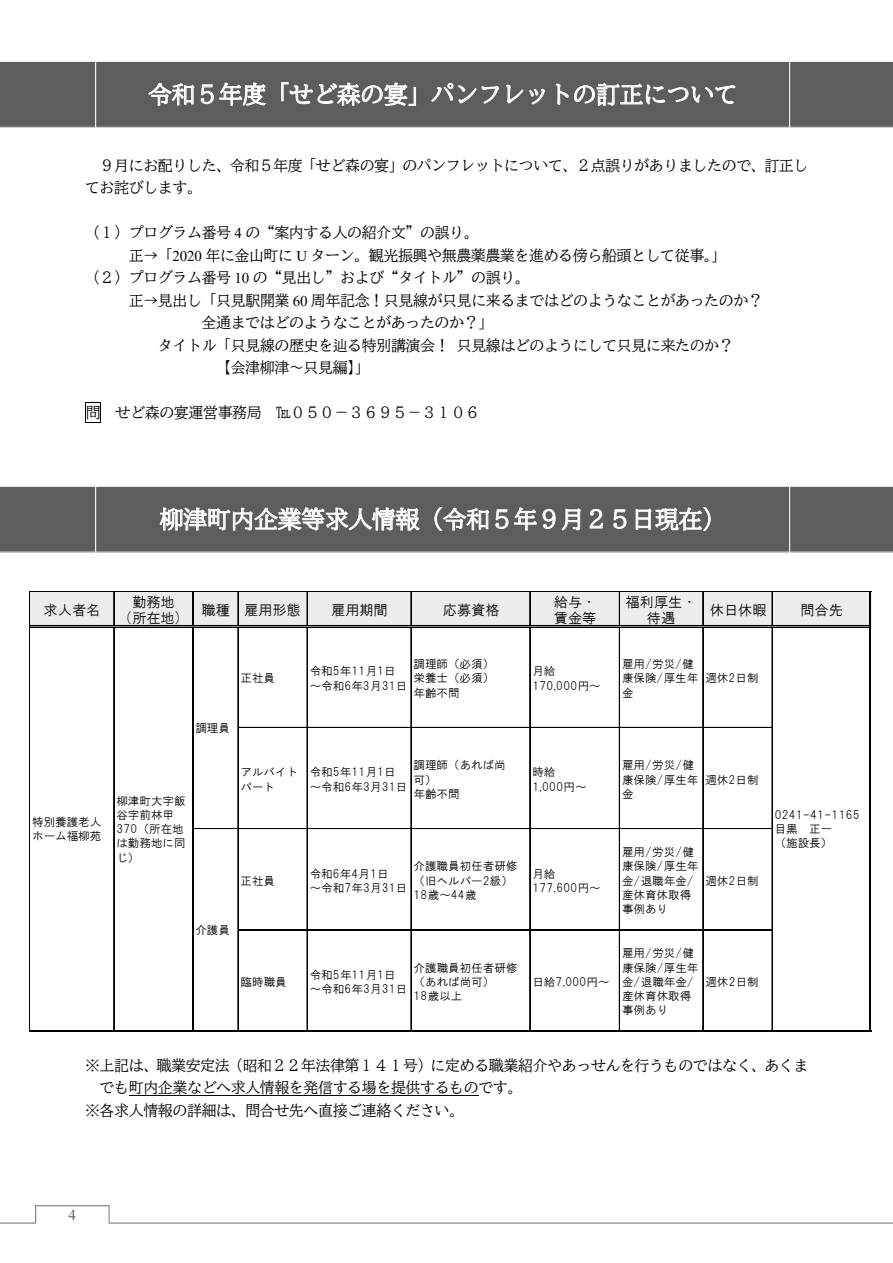
<style>
.page{position:relative;width:893px;height:1263px;background:#fff}
.page>*{position:absolute;margin:0;border:0;box-sizing:border-box;transform-origin:0 0}
.t1{font:24px "BIZ UD Mincho Medium";letter-spacing:-.015em;color:#fff}
.t2{font:15px/22.5px "BIZ UD Mincho Medium";letter-spacing:-.025em;color:#000}
.t3{font:15px "Times New Roman";color:#5e5e5e}
.t4{font:14.25px/16.8px "HGS Gothic M";color:#000;text-align:center}
.t5{font:11.55px/14.2px "HGS Gothic M";color:#000}
.t6{font:11.55px/14.2px "HGS Gothic M";letter-spacing:.02em;color:#000}
.t7{font:11.55px/14.2px "HGS Gothic M";letter-spacing:.035em;color:#000}
.t8{font:11.55px/14.1px "HGS Gothic M";letter-spacing:.025em;color:#000}
.s1{font-family:"Times New Roman"}
</style>
<div class="page">
<svg style="left:0;top:1205px;width:893px;height:19px"></svg>
<svg style="left:85px;top:402px;width:16px;height:21px"></svg>
<hr style="left:129px;top:1095px;width:349px;height:1px;background:#000">
<div style="left:0;top:61px;width:893px;height:67px;background:#5d5d5d"></div>
<svg style="left:148px;top:83px;width:46px;height:23px"></svg>
<svg style="left:201px;top:82px;width:65px;height:24px;background:#929292"></svg>
<svg style="left:281px;top:82px;width:135px;height:24px;background:#8e8e8e"></svg>
<svg style="left:431px;top:83px;width:68px;height:21px"></svg>
<svg style="left:506px;top:71px;width:17px;height:33px"></svg>
<svg style="left:529px;top:89px;width:16px;height:16px"></svg>
<svg style="left:556px;top:83px;width:179px;height:31px;background:#777"></svg>
<div style="left:0;top:486px;width:893px;height:67px;background:#5d5d5d"></div>
<svg style="left:159px;top:507px;width:261px;height:24px;background:#9b9b9b"></svg>
<svg style="left:434px;top:507px;width:55px;height:24px"></svg>
<svg style="left:495px;top:507px;width:86px;height:24px;background:#868686"></svg>
<svg style="left:590px;top:509px;width:13px;height:20px"></svg>
<svg style="left:613px;top:509px;width:13px;height:20px"></svg>
<svg style="left:636px;top:507px;width:75px;height:24px;background:#959595"></svg>
<div style="left:30px;top:592px;width:841px;height:35px;background:#ececec"></div>
<hr style="left:113px;top:592px;width:1px;height:33px;background:#000">
<hr style="left:114px;top:592px;width:1px;height:33px;background:#000">
<hr style="left:192px;top:592px;width:1px;height:33px;background:#000">
<hr style="left:193px;top:592px;width:1px;height:33px;background:#000">
<hr style="left:238px;top:592px;width:1px;height:33px;background:#000">
<hr style="left:307px;top:592px;width:1px;height:33px;background:#000">
<hr style="left:411px;top:592px;width:1px;height:33px;background:#000">
<hr style="left:529px;top:592px;width:1px;height:33px;background:#000">
<hr style="left:530px;top:592px;width:1px;height:33px;background:#000">
<hr style="left:619px;top:592px;width:1px;height:33px;background:#000">
<hr style="left:702px;top:592px;width:1px;height:33px;background:#000">
<hr style="left:703px;top:592px;width:1px;height:33px;background:#000">
<hr style="left:772px;top:592px;width:1px;height:33px;background:#000">
<hr style="left:29px;top:591px;width:1px;height:440px;background:#000">
<hr style="left:113px;top:628px;width:1px;height:402px;background:#000">
<hr style="left:114px;top:628px;width:1px;height:402px;background:#000">
<hr style="left:192px;top:628px;width:1px;height:402px;background:#000">
<hr style="left:193px;top:628px;width:1px;height:402px;background:#000">
<hr style="left:238px;top:628px;width:1px;height:402px;background:#000">
<hr style="left:307px;top:628px;width:1px;height:402px;background:#000">
<hr style="left:411px;top:628px;width:1px;height:402px;background:#000">
<hr style="left:529px;top:628px;width:1px;height:402px;background:#000">
<hr style="left:530px;top:628px;width:1px;height:402px;background:#000">
<hr style="left:619px;top:628px;width:1px;height:402px;background:#000">
<hr style="left:702px;top:628px;width:1px;height:402px;background:#000">
<hr style="left:703px;top:628px;width:1px;height:402px;background:#000">
<hr style="left:772px;top:628px;width:1px;height:402px;background:#000">
<hr style="left:869px;top:592px;width:2px;height:439px;background:#000">
<hr style="left:30px;top:591px;width:841px;height:1px;background:#000">
<hr style="left:30px;top:625px;width:839px;height:1px;background:#000">
<hr style="left:30px;top:627px;width:839px;height:1px;background:#000">
<hr style="left:239px;top:727px;width:534px;height:1px;background:#000">
<hr style="left:194px;top:828px;width:579px;height:1px;background:#000">
<hr style="left:239px;top:929px;width:534px;height:1px;background:#000">
<hr style="left:239px;top:930px;width:534px;height:1px;background:#000">
<hr style="left:30px;top:1030px;width:841px;height:1px;background:#000">
<h1 class="t1" style="left:148px;top:82px;width:591px">令和５年度「せど森の宴」パンフレットの訂正について</h1>
<p class="t2" style="left:85px;top:154px;width:725px;text-indent:15px">９月にお配りした、令和５年度「せど森の宴」のパンフレットについて、２点誤りがありましたので、訂正してお詫びします。</p>
<p class="t2" style="left:85px;top:221px;width:395px">（１）プログラム番号 <span class="s1">4</span> の“案内する人の紹介文”の誤り。</p>
<p class="t2" style="left:129px;top:244px;width:599px">正→「<span class="s1">2020</span> 年に金山町に <span class="s1">U</span> ターン。観光振興や無農薬農業を進める傍ら船頭として従事。」</p>
<p class="t2" style="left:85px;top:266px;width:446px">（２）プログラム番号 <span class="s1">10</span> の“見出し”および“タイトル”の誤り。</p>
<p class="t2" style="left:129px;top:289px;width:636px">正→見出し「只見駅開業 <span class="s1">60</span> 周年記念！只見線が只見に来るまではどのようなことがあったのか？</p>
<p class="t2" style="left:201px;top:311px;width:293px">全通まではどのようなことがあったのか？」</p>
<p class="t2" style="left:158px;top:334px;width:577px">タイトル「只見線の歴史を辿る特別講演会！只見線はどのようにして只見に来たのか？</p>
<p class="t2" style="left:216px;top:356px;width:155px">【会津柳津〜只見編】」</p>
<p class="t2" style="left:86px;top:401px;width:396px">問 せど森の宴運営事務局 ℡０５０－３６９５－３１０６</p>
<h1 class="t1" style="left:160px;top:507px;width:568px">柳津町内企業等求人情報（令和５年９月２５日現在）</h1>
<p class="t4" style="left:44px;top:601px;width:58px">求人者名</p>
<p class="t4" style="left:127px;top:593px;width:54px">勤務地<br>(所在地)</p>
<p class="t4" style="left:201px;top:601px;width:101px">職種 雇用形態</p>
<p class="t4" style="left:331px;top:601px;width:58px">雇用期間</p>
<p class="t4" style="left:443px;top:601px;width:58px">応募資格</p>
<p class="t4" style="left:554px;top:593px;width:44px;text-align:left">給与・賃金等</p>
<p class="t4" style="left:626px;top:593px;width:72px">福利厚生・待遇</p>
<p class="t4" style="left:710px;top:601px;width:58px">休日休暇</p>
<p class="t4" style="left:800px;top:601px;width:44px">問合先</p>
<p class="t5" style="left:32px;top:815px;width:71px">特別養護老人ホーム福柳苑</p>
<p class="t5" style="left:195px;top:721px;width:36px">調理員</p>
<p class="t5" style="left:116px;top:793px;width:71px">柳津町大字飯谷字前林甲<br>370（所在地は勤務地に同じ）</p>
<p class="t5" style="left:195px;top:923px;width:36px">介護員</p>
<p class="t5" style="left:241px;top:671px;width:36px">正社員</p>
<p class="t6" style="left:310px;top:664px;width:99px">令和5年11月1日～令和6年3月31日</p>
<p class="t5" style="left:414px;top:657px;width:82px;text-align:justify">調理師（必須）栄養士（必須）年齢不問</p>
<p class="t7" style="left:532px;top:664px;width:70px">月給<br>170,000円～</p>
<p class="t5" style="left:622px;top:657px;width:78px">雇用/労災/健康保険/厚生年金</p>
<p class="t5" style="left:705px;top:671px;width:55px">週休2日制</p>
<p class="t5" style="left:241px;top:765px;width:59px">アルバイトパート</p>
<p class="t6" style="left:310px;top:765px;width:99px">令和5年11月1日～令和6年3月31日</p>
<p class="t5" style="left:414px;top:758px;width:94px">調理師（あれば尚可）<br>年齢不問</p>
<p class="t5" style="left:532px;top:765px;width:56px">時給<br>1,000円～</p>
<p class="t5" style="left:622px;top:758px;width:78px">雇用/労災/健康保険/厚生年金</p>
<p class="t5" style="left:705px;top:772px;width:55px">週休2日制</p>
<p class="t5" style="left:241px;top:873px;width:36px">正社員</p>
<p class="t5" style="left:310px;top:866px;width:99px">令和6年4月1日<br>～令和7年3月31日</p>
<p class="t5" style="left:414px;top:859px;width:105px">介護職員初任者研修（旧ヘルパー2級）<br>18歳～44歳</p>
<p class="t7" style="left:532px;top:866px;width:70px">月給<br>177,600円～</p>
<p class="t5" style="left:241px;top:974px;width:48px">臨時職員</p>
<p class="t6" style="left:310px;top:967px;width:99px">令和5年11月1日～令和6年3月31日</p>
<p class="t5" style="left:414px;top:960px;width:105px">介護職員初任者研修（あれば尚可）<br>18歳以上</p>
<p class="t5" style="left:532px;top:974px;width:79px">日給7,000円～</p>
<p class="t5" style="left:622px;top:845px;width:78px">雇用/労災/健康保険/厚生年金/退職年金/産休育休取得事例あり</p>
<p class="t5" style="left:705px;top:873px;width:55px">週休2日制</p>
<p class="t5" style="left:622px;top:946px;width:78px">雇用/労災/健康保険/厚生年金/退職年金/産休育休取得事例あり</p>
<p class="t5" style="left:705px;top:974px;width:55px">週休2日制</p>
<p class="t8" style="left:775px;top:808px;width:86px">0241-41-1165目黒　正一<br>（施設長）</p>
<p class="t2" style="left:85px;top:1054px;width:725px">※上記は、職業安定法（昭和２２年法律第１４１号）に定める職業紹介やあっせんを行うものではなく、あくま</p>
<p class="t2" style="left:100px;top:1076px;width:424px">でも町内企業などへ求人情報を発信する場を提供するものです。</p>
<p class="t2" style="left:85px;top:1099px;width:381px">※各求人情報の詳細は、問合せ先へ直接ご連絡ください。</p>
<p class="t3" style="left:68px;top:1205px;width:9px">4</p>
</div>
